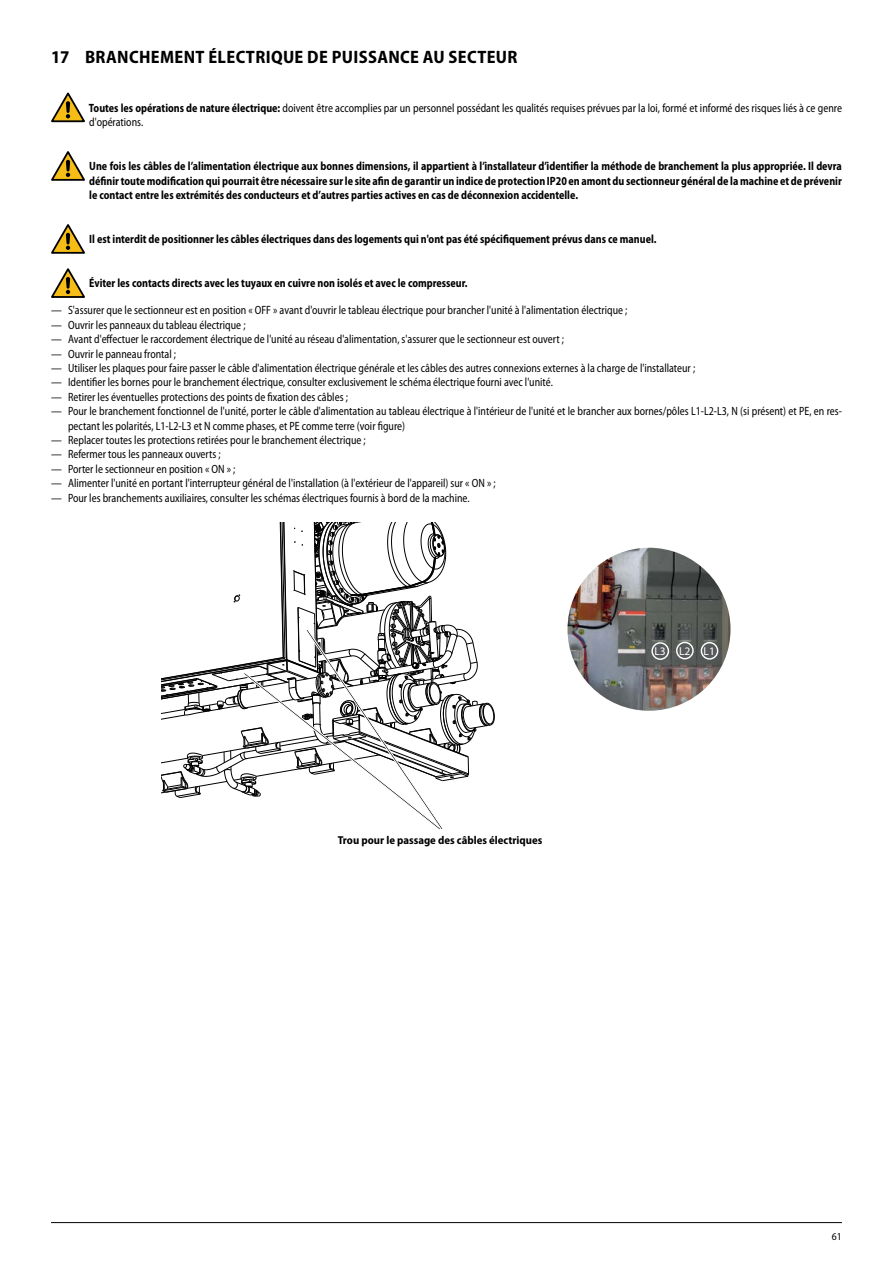
<style>
.page{position:relative;width:893px;height:1263px;background:#fff}
.page>*{position:absolute;margin:0;border:0;box-sizing:border-box;transform-origin:0 0}
.t1{font:700 semi-condensed 18px "Myriad Pro";letter-spacing:.02em;color:#000}
.t2{font:semi-condensed 12px/14.4px "Myriad Pro";color:#000;scale:.9 1}
.t3{font:700 semi-condensed 12px/14.4px "Myriad Pro";color:#000;text-align:justify;scale:.9 1}
.t4{font:700 semi-condensed 11.4px "Myriad Pro";color:#000}
.t5{font:11.4px "Myriad Pro";color:#fff}
.t6{font:semi-condensed 10.5px "Myriad Pro";color:#000}
.s1{font-weight:700}
</style>
<div class="page">
<hr style="left:51px;top:1222px;width:791px;height:1px;background:#000">
<svg style="left:161px;top:522px;width:334px;height:307px"></svg>
<img style="left:567px;top:548px;width:163px;height:163px;border-radius:82px">
<svg style="left:652px;top:643px;width:16px;height:16px"></svg>
<div style="left:651px;top:642px;width:18px;height:18px;border:1px solid #fff;border-radius:50%"></div>
<div style="left:677px;top:642px;width:16px;height:17px;background:#58595b;border-radius:50%"></div>
<div style="left:676px;top:642px;width:18px;height:17px;border:1px solid #fff;border-radius:50%"></div>
<div style="left:701px;top:643px;width:17px;height:16px;background:#58595b;border-radius:50%"></div>
<div style="left:701px;top:642px;width:17px;height:18px;border:1px solid #fff;border-radius:50%"></div>
<svg style="left:51px;top:92px;width:34px;height:30px"></svg>
<svg style="left:51px;top:151px;width:34px;height:30px"></svg>
<svg style="left:51px;top:224px;width:34px;height:30px"></svg>
<svg style="left:51px;top:268px;width:34px;height:30px"></svg>
<h1 class="t1" style="left:51px;top:46px;width:468px">17 BRANCHEMENT ÉLECTRIQUE DE PUISSANCE AU SECTEUR</h1>
<p class="t2" style="left:89px;top:100px;width:838px"><span class="s1">Toutes les opérations de nature électrique:</span> doivent être accomplies par un personnel possédant les qualités requises prévues par la loi, formé et informé des risques liés à ce genre d'opérations.</p>
<p class="t3" style="left:89px;top:159px;width:838px">Une fois les câbles de l’alimentation électrique aux bonnes dimensions, il appartient à l’installateur d’identifier la méthode de branchement la plus appropriée. Il devra définir toute modification qui pourrait être nécessaire sur le site afin de garantir un indice de protection IP20 en amont du sectionneur général de la machine et de prévenir le contact entre les extrémités des conducteurs et d’autres parties actives en cas de déconnexion accidentelle.</p>
<p class="t3" style="left:89px;top:232px;width:632px">Il est interdit de positionner les câbles électriques dans des logements qui n'ont pas été spécifiquement prévus dans ce manuel.</p>
<p class="t3" style="left:89px;top:276px;width:422px">Éviter les contacts directs avec les tuyaux en cuivre non isolés et avec le compresseur.</p>
<p class="t2" style="left:51px;top:303px;width:642px">— S'assurer que le sectionneur est en position « OFF » avant d'ouvrir le tableau électrique pour brancher l'unité à l'alimentation électrique ;</p>
<p class="t2" style="left:51px;top:317px;width:218px">— Ouvrir les panneaux du tableau électrique ;</p>
<p class="t2" style="left:51px;top:332px;width:572px">— Avant d'effectuer le raccordement électrique de l'unité au réseau d'alimentation, s'assurer que le sectionneur est ouvert ;</p>
<p class="t2" style="left:51px;top:346px;width:140px">— Ouvrir le panneau frontal ;</p>
<p class="t2" style="left:51px;top:361px;width:717px">— Utiliser les plaques pour faire passer le câble d'alimentation électrique générale et les câbles des autres connexions externes à la charge de l'installateur ;</p>
<p class="t2" style="left:51px;top:375px;width:559px">— Identifier les bornes pour le branchement électrique, consulter exclusivement le schéma électrique fourni avec l'unité.</p>
<p class="t2" style="left:51px;top:389px;width:331px">— Retirer les éventuelles protections des points de fixation des câbles ;</p>
<p class="t2" style="left:68px;top:404px;width:861px;text-indent:-17px">— Pour le branchement fonctionnel de l'unité, porter le câble d'alimentation au tableau électrique à l'intérieur de l'unité et le brancher aux bornes/pôles L1-L2-L3, N (si présent) et PE, en res&shy;pectant les polarités, L1-L2-L3 et N comme phases, et PE comme terre (voir figure)</p>
<p class="t2" style="left:51px;top:433px;width:351px">— Replacer toutes les protections retirées pour le branchement électrique ;</p>
<p class="t2" style="left:51px;top:447px;width:190px">— Refermer tous les panneaux ouverts ;</p>
<p class="t2" style="left:51px;top:461px;width:206px">— Porter le sectionneur en position « ON » ;</p>
<p class="t2" style="left:51px;top:476px;width:495px">— Alimenter l'unité en portant l'interrupteur général de l'installation (à l'extérieur de l'appareil) sur « ON » ;</p>
<p class="t2" style="left:51px;top:490px;width:467px">— Pour les branchements auxiliaires, consulter les schémas électriques fournis à bord de la machine.</p>
<p class="t4" style="left:338px;top:832px;width:206px">Trou pour le passage des câbles électriques</p>
<p class="t5" style="left:654px;top:644px;width:62px">L3 L2 L1</p>
<p class="t6" style="left:832px;top:1230px;width:11px">61</p>
</div>
